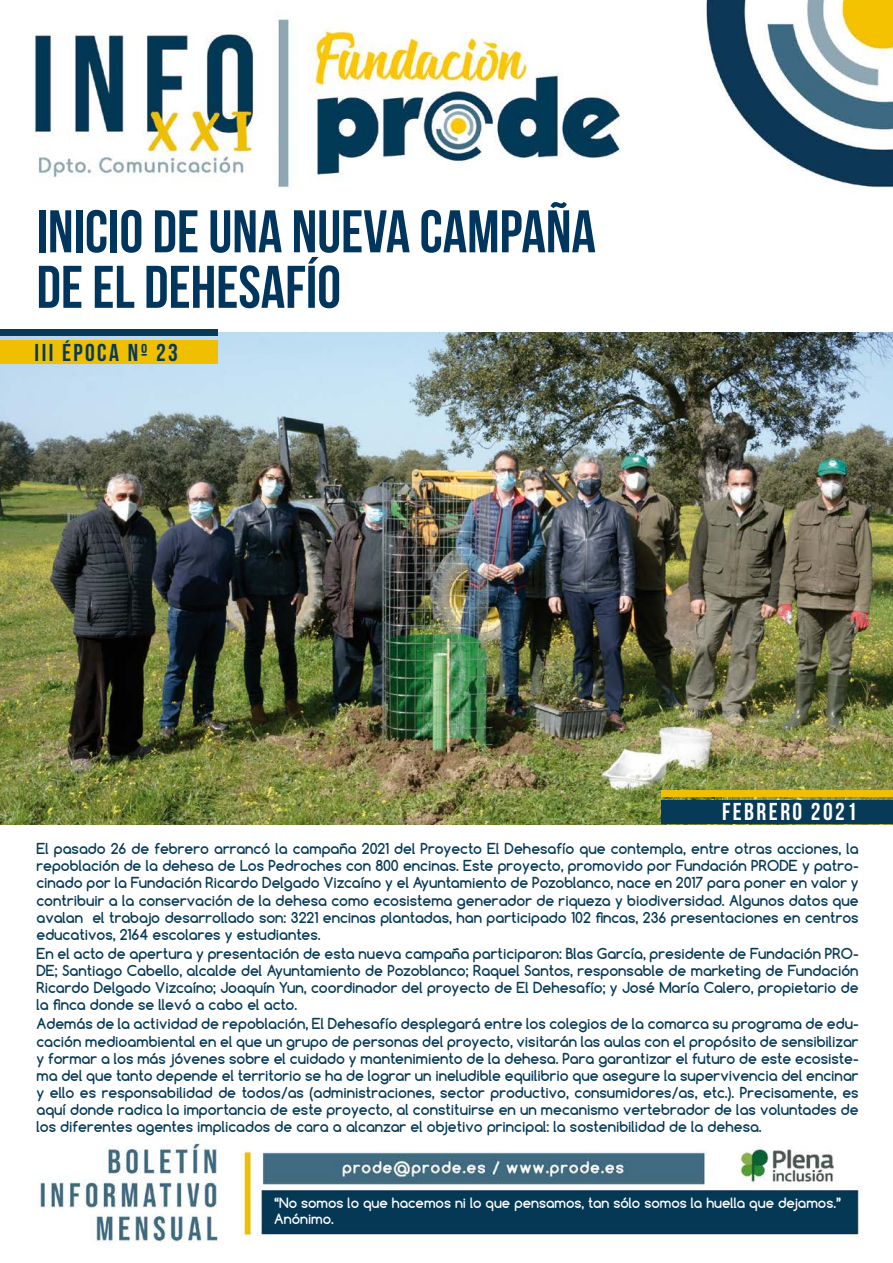
<style>
.page{position:relative;width:893px;height:1263px;background:#fff}
.page>*{position:absolute;margin:0;border:0;box-sizing:border-box;transform-origin:0 0}
.t1{font:60px/55.5px "Bebas Neue";color:#00365e}
.t2{font:24.45px "Bebas Neue";letter-spacing:.1em;color:#063a57}
.t3{font:24.45px "Bebas Neue";letter-spacing:.1em;color:#fff}
.t4{font:700 14.25px/17.1px "Comfortaa";color:#063a57;text-align:justify}
.t5{font:700 13.5px/16.2px "Comfortaa";color:#fff}
</style>
<div class="page">
<img style="left:0;top:0;width:893px;height:1243px">
<img style="left:0;top:333px;width:893px;height:491px">
<div style="left:661px;top:790px;width:232px;height:6px;background:#efbf00"></div>
<div style="left:661px;top:800px;width:232px;height:24px;background:#063a57"></div>
<div style="left:0;top:330px;width:218px;height:6px;background:#063a57"></div>
<div style="left:0;top:340px;width:218px;height:24px;background:#efbf00"></div>
<h1 class="t1" style="left:36px;top:203px;width:561px">INICIO DE UNA NUEVA CAMPAÑA<br>DE EL DEHESAFÍO</h1>
<h2 class="t2" style="left:35px;top:339px;width:145px">III ÉPOCA Nº 23</h2>
<h2 class="t3" style="left:722px;top:798px;width:136px">FEBRERO 2021</h2>
<p class="t4" style="left:36px;top:840px;width:824px">El pasado 26 de febrero arrancó la campaña 2021 del Proyecto El Dehesafío que contempla, entre otras acciones, la repoblación de la dehesa de Los Pedroches con 800 encinas. Este proyecto, promovido por Fundación PRODE y patro&shy;cinado por la Fundación Ricardo Delgado Vizcaíno y el Ayuntamiento de Pozoblanco, nace en 2017 para poner en valor y contribuir a la conservación de la dehesa como ecosistema generador de riqueza y biodiversidad. Algunos datos que avalan el trabajo desarrollado son: 3221 encinas plantadas, han participado 102 fincas, 236 presentaciones en centros educativos, 2164 escolares y estudiantes.</p>
<p class="t4" style="left:36px;top:945px;width:824px">En el acto de apertura y presentación de esta nueva campaña participaron: Blas García, presidente de Fundación PRO-DE; Santiago Cabello, alcalde del Ayuntamiento de Pozoblanco; Raquel Santos, responsable de marketing de Fundación Ricardo Delgado Vizcaíno; Joaquín Yun, coordinador del proyecto de El Dehesafío; y José María Calero, propietario de la finca donde se llevó a cabo el acto.</p>
<p class="t4" style="left:36px;top:1015px;width:824px">Además de la actividad de repoblación, El Dehesafío desplegará entre los colegios de la comarca su programa de edu&shy;cación medioambiental en el que un grupo de personas del proyecto, visitarán las aulas con el propósito de sensibilizar y formar a los más jóvenes sobre el cuidado y mantenimiento de la dehesa. Para garantizar el futuro de este ecosiste&shy;ma del que tanto depende el territorio se ha de lograr un ineludible equilibrio que asegure la supervivencia del encinar y ello es responsabilidad de todos/as (administraciones, sector productivo, consumidores/as, etc.). Precisamente, es aquí donde radica la importancia de este proyecto, al constituirse en un mecanismo vertebrador de las voluntades de los diferentes agentes implicados de cara a alcanzar el objetivo principal: la sostenibilidad de la dehesa.</p>
<p class="t5" style="left:274px;top:1194px;width:568px">“No somos lo que hacemos ni lo que pensamos, tan sólo somos la huella que dejamos.”<br>Anónimo.</p>
</div>
